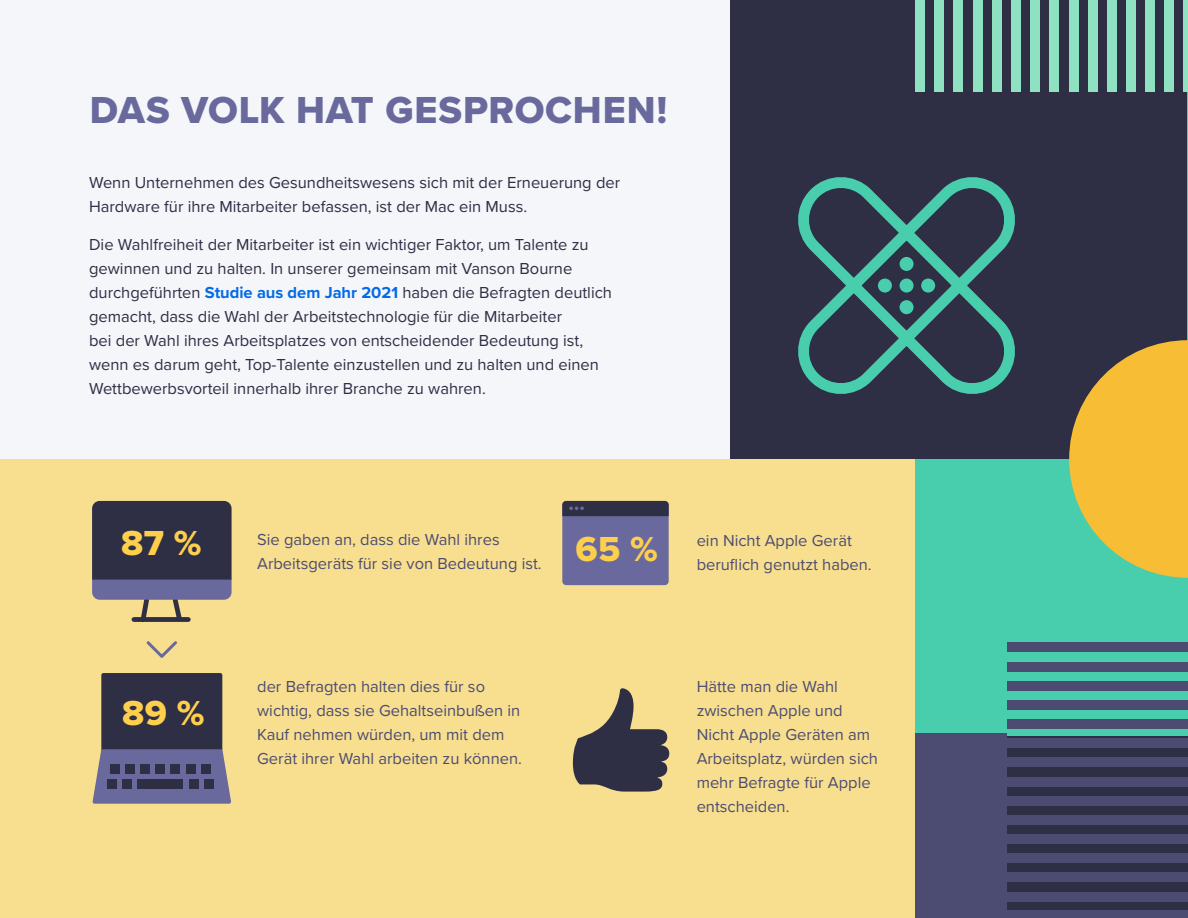
<style>
.page{position:relative;width:1188px;height:918px;background:#f4f6f9}
.page>*{position:absolute;margin:0;border:0;box-sizing:border-box;transform-origin:0 0}
.t1{font:39px "Proxima Nova Extrabld";letter-spacing:.02em;color:#69699d}
.t2{font:36px "Proxima Nova Extrabld";color:#fecf4d}
.t3{font:16.5px/24px "Proxima Nova";color:#2e2e45}
.t4{font:16.5px/24px "Proxima Nova";color:#4c4c72}
.s1{font-weight:700;color:#056ae6}
</style>
<div class="page">
<div style="left:0;top:459px;width:1188px;height:459px;background:#f8df90"></div>
<div style="left:915px;top:0;width:273px;height:913px;background:#48ceac"></div>
<div style="left:1007px;top:737px;width:181px;height:181px;background:#2e2e45"></div>
<div style="left:730px;top:0;width:456px;height:459px;background:#2e2e45"></div>
<div style="left:915px;top:734px;width:92px;height:184px;background:#4c4c72"></div>
<div style="left:992px;top:0;width:10px;height:92px;background:#8ee1c1"></div>
<div style="left:973px;top:0;width:9px;height:92px;background:#8ee1c1"></div>
<div style="left:954px;top:0;width:9px;height:92px;background:#8ee1c1"></div>
<div style="left:934px;top:0;width:10px;height:92px;background:#8ee1c1"></div>
<div style="left:915px;top:0;width:10px;height:92px;background:#8ee1c1"></div>
<div style="left:1088px;top:0;width:10px;height:92px;background:#8ee1c1"></div>
<div style="left:1069px;top:0;width:9px;height:92px;background:#8ee1c1"></div>
<div style="left:1050px;top:0;width:9px;height:92px;background:#8ee1c1"></div>
<div style="left:1030px;top:0;width:10px;height:92px;background:#8ee1c1"></div>
<div style="left:1011px;top:0;width:10px;height:92px;background:#8ee1c1"></div>
<hr style="left:1184px;top:0;width:4px;height:92px;background:#8ee1c1">
<div style="left:1164px;top:0;width:10px;height:92px;background:#8ee1c1"></div>
<div style="left:1145px;top:0;width:10px;height:92px;background:#8ee1c1"></div>
<div style="left:1126px;top:0;width:10px;height:92px;background:#8ee1c1"></div>
<div style="left:1107px;top:0;width:9px;height:92px;background:#8ee1c1"></div>
<div style="left:101px;top:673px;width:121px;height:79px;background:#2e2e45;border-radius:2px"></div>
<svg style="left:92px;top:749px;width:139px;height:55px;background:#737198"></svg>
<div style="left:201px;top:764px;width:9px;height:9px;background:#2e2e45"></div>
<div style="left:186px;top:764px;width:9px;height:9px;background:#2e2e45"></div>
<div style="left:171px;top:764px;width:9px;height:9px;background:#2e2e45"></div>
<div style="left:156px;top:764px;width:9px;height:9px;background:#2e2e45"></div>
<div style="left:141px;top:764px;width:9px;height:9px;background:#2e2e45"></div>
<div style="left:126px;top:764px;width:9px;height:9px;background:#2e2e45"></div>
<div style="left:110px;top:764px;width:9px;height:9px;background:#2e2e45"></div>
<div style="left:138px;top:779px;width:45px;height:10px;background:#2e2e45"></div>
<div style="left:189px;top:779px;width:9px;height:10px;background:#2e2e45"></div>
<div style="left:204px;top:779px;width:9px;height:10px;background:#2e2e45"></div>
<div style="left:107px;top:779px;width:9px;height:10px;background:#2e2e45"></div>
<div style="left:123px;top:779px;width:9px;height:10px;background:#2e2e45"></div>
<svg style="left:798px;top:177px;width:217px;height:217px"></svg>
<div style="left:900px;top:279px;width:14px;height:14px;background:#48ceac;border-radius:50%"></div>
<div style="left:900px;top:257px;width:14px;height:14px;background:#48ceac;border-radius:50%"></div>
<div style="left:900px;top:300px;width:14px;height:14px;background:#48ceac;border-radius:50%"></div>
<div style="left:921px;top:279px;width:14px;height:14px;background:#48ceac;border-radius:50%"></div>
<div style="left:878px;top:279px;width:14px;height:14px;background:#48ceac;border-radius:50%"></div>
<svg style="left:1069px;top:340px;width:119px;height:238px"></svg>
<div style="left:1007px;top:719px;width:181px;height:10px;background:#4c4c72"></div>
<div style="left:1007px;top:700px;width:181px;height:10px;background:#4c4c72"></div>
<div style="left:1007px;top:681px;width:181px;height:10px;background:#4c4c72"></div>
<div style="left:1007px;top:662px;width:181px;height:9px;background:#4c4c72"></div>
<div style="left:1007px;top:643px;width:181px;height:9px;background:#4c4c72"></div>
<div style="left:1007px;top:815px;width:181px;height:10px;background:#4c4c72"></div>
<div style="left:1007px;top:796px;width:181px;height:10px;background:#4c4c72"></div>
<div style="left:1007px;top:777px;width:181px;height:9px;background:#4c4c72"></div>
<div style="left:1007px;top:758px;width:181px;height:9px;background:#4c4c72"></div>
<div style="left:1007px;top:739px;width:181px;height:9px;background:#4c4c72"></div>
<div style="left:1007px;top:911px;width:181px;height:7px;background:#4c4c72"></div>
<div style="left:1007px;top:892px;width:181px;height:9px;background:#4c4c72"></div>
<div style="left:1007px;top:873px;width:181px;height:9px;background:#4c4c72"></div>
<div style="left:1007px;top:853px;width:181px;height:10px;background:#4c4c72"></div>
<div style="left:1007px;top:834px;width:181px;height:10px;background:#4c4c72"></div>
<svg style="left:573px;top:688px;width:96px;height:104px"></svg>
<svg style="left:92px;top:501px;width:140px;height:121px"></svg>
<div style="left:562px;top:501px;width:107px;height:84px;background:#69699d;border-radius:4px"></div>
<div style="left:562px;top:501px;width:107px;height:15px;background:#2e2e45"></div>
<svg style="left:146px;top:641px;width:31px;height:17px"></svg>
<h1 class="t1" style="left:90px;top:81px;width:579px">DAS VOLK HAT GESPROCHEN!</h1>
<p class="t3" style="left:89px;top:170px;width:533px">Wenn Unternehmen des Gesundheitswesens sich mit der Erneuerung der<br>Hardware für ihre Mitarbeiter befassen, ist der Mac ein Muss.</p>
<p class="t3" style="left:89px;top:232px;width:524px">Die Wahlfreiheit der Mitarbeiter ist ein wichtiger Faktor, um Talente zu gewinnen und zu halten. In unserer gemeinsam mit Vanson Bourne durchgeführten <span class="s1">Studie aus dem Jahr 2021</span> haben die Befragten deutlich gemacht, dass die Wahl der Arbeitstechnologie für die Mitarbeiter<br>bei der Wahl ihres Arbeitsplatzes von entscheidender Bedeutung ist, wenn es darum geht, Top-Talente einzustellen und zu halten und einen Wettbewerbsvorteil innerhalb ihrer Branche zu wahren.</p>
<h2 class="t2" style="left:121px;top:516px;width:82px">87 %</h2>
<h2 class="t2" style="left:576px;top:522px;width:84px">65 %</h2>
<p class="t4" style="left:257px;top:527px;width:286px">Sie gaben an, dass die Wahl ihres<br>Arbeitsgeräts für sie von Bedeutung ist.</p>
<p class="t4" style="left:697px;top:528px;width:177px">ein Nicht Apple Gerät beruflich genutzt haben.</p>
<h2 class="t2" style="left:122px;top:686px;width:84px">89 %</h2>
<p class="t4" style="left:257px;top:674px;width:266px">der Befragten halten dies für so wichtig, dass sie Gehaltseinbußen in Kauf nehmen würden, um mit dem Gerät ihrer Wahl arbeiten zu können.</p>
<p class="t4" style="left:697px;top:674px;width:183px">Hätte man die Wahl zwischen Apple und<br>Nicht Apple Geräten am<br>Arbeitsplatz, würden sich mehr Befragte für Apple entscheiden.</p>
</div>
